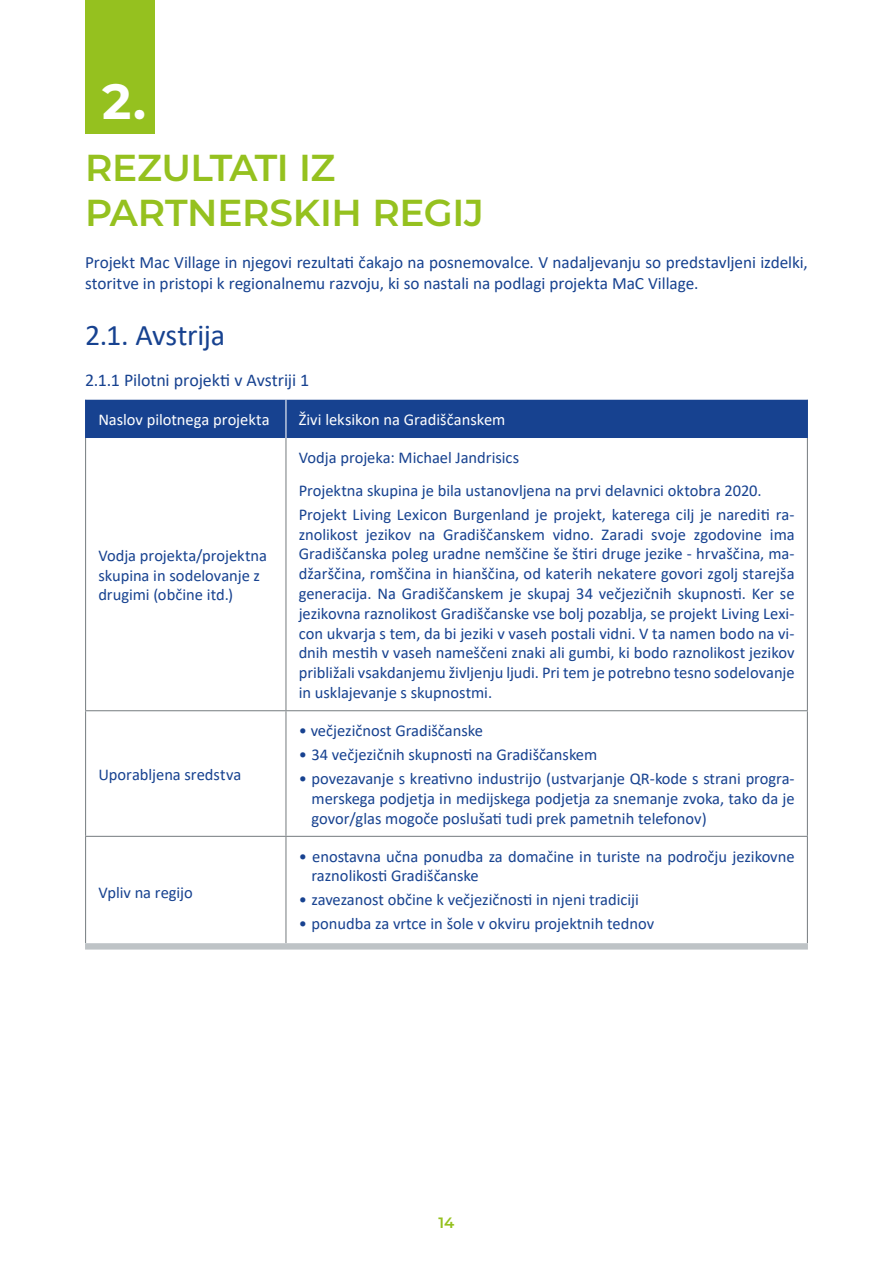
<style>
.page{position:relative;width:893px;height:1263px;background:#fff}
.page>*{position:absolute;margin:0;border:0;box-sizing:border-box;transform-origin:0 0}
.t1{font:700 49.5px "Montserrat";color:#fff}
.t2{font:600 37.5px/45px "Montserrat";letter-spacing:-.01em;color:#95c11f}
.t3{font:30px "Calibri";letter-spacing:-.01em;color:#174290}
.t4{font:18px "Calibri";letter-spacing:-.005em;color:#174290}
.t5{font:17.25px/20.7px "Calibri";letter-spacing:-.005em;color:#174290}
.t6{font:16.5px/19.8px "Calibri";color:#174290}
.t7{font:16.5px "Calibri";color:#fff}
.t8{font:600 15px "Montserrat";color:#95c11f}
</style>
<div class="page">
<div style="left:85px;top:0;width:69px;height:133px;background:#95c11f"></div>
<div style="left:86px;top:400px;width:721px;height:38px;background:#174290"></div>
<hr style="left:85px;top:438px;width:1px;height:272px;background:#7d8386">
<hr style="left:285px;top:438px;width:1px;height:272px;background:#7d8386">
<hr style="left:807px;top:438px;width:1px;height:272px;background:#7d8386">
<hr style="left:85px;top:710px;width:201px;height:1px;background:#7d8386">
<hr style="left:85px;top:711px;width:1px;height:125px;background:#7d8386">
<hr style="left:286px;top:710px;width:522px;height:1px;background:#7d8386">
<hr style="left:285px;top:711px;width:1px;height:125px;background:#7d8386">
<hr style="left:807px;top:711px;width:1px;height:125px;background:#7d8386">
<hr style="left:85px;top:836px;width:201px;height:1px;background:#7d8386">
<hr style="left:85px;top:837px;width:1px;height:106px;background:#7d8386">
<hr style="left:286px;top:836px;width:522px;height:1px;background:#7d8386">
<hr style="left:285px;top:837px;width:1px;height:106px;background:#7d8386">
<hr style="left:807px;top:837px;width:1px;height:106px;background:#7d8386">
<hr style="left:285px;top:400px;width:1px;height:38px;background:#fff">
<hr style="left:85px;top:400px;width:1px;height:38px;background:#174290">
<hr style="left:807px;top:400px;width:1px;height:38px;background:#174290">
<div style="left:85px;top:943px;width:201px;height:6px;background:#bec3c6"></div>
<div style="left:286px;top:943px;width:522px;height:6px;background:#bec3c6"></div>
<h1 class="t1" style="left:102px;top:66px;width:46px">2.</h1>
<h2 class="t2" style="left:85px;top:144px;width:400px">REZULTATI IZ<br>PARTNERSKIH REGIJ</h2>
<p class="t5" style="left:85px;top:251px;width:724px">Projekt Mac Village in njegovi rezultati čakajo na posnemovalce. V nadaljevanju so predstavljeni izdelki, storitve in pristopi k regionalnemu razvoju, ki so nastali na podlagi projekta MaC Village.</p>
<h3 class="t3" style="left:85px;top:314px;width:142px">2.1. Avstrija</h3>
<p class="t4" style="left:85px;top:367px;width:226px">2.1.1 Pilotni projekti v Avstriji 1</p>
<p class="t7" style="left:98px;top:408px;width:173px">Naslov pilotnega projekta</p>
<p class="t7" style="left:299px;top:408px;width:208px">Živi leksikon na Gradiščanskem</p>
<p class="t6" style="left:98px;top:545px;width:170px">Vodja projekta/projektna skupina in sodelovanje z drugimi (občine itd.)</p>
<p class="t6" style="left:98px;top:764px;width:145px">Uporabljena sredstva</p>
<p class="t6" style="left:98px;top:882px;width:96px">Vpliv na regijo</p>
<p class="t6" style="left:299px;top:441px;width:464px;line-height:32.5px">Vodja projeka: Michael Jandrisics<br>Projektna skupina je bila ustanovljena na prvi delavnici oktobra 2020.</p>
<p class="t6" style="left:299px;top:504px;width:497px;text-align:justify">Projekt Living Lexicon Burgenland je projekt, katerega cilj je narediti ra&shy;znolikost jezikov na Gradiščanskem vidno. Zaradi svoje zgodovine ima Gradiščanska poleg uradne nemščine še štiri druge jezike - hrvaščina, ma&shy;džarščina, romščina in hianščina, od katerih nekatere govori zgolj starejša generacija. Na Gradiščanskem je skupaj 34 večjezičnih skupnosti. Ker se jezikovna raznolikost Gradiščanske vse bolj pozablja, se projekt Living Lexi&shy;con ukvarja s tem, da bi jeziki v vaseh postali vidni. V ta namen bodo na vi&shy;dnih mestih v vaseh nameščeni znaki ali gumbi, ki bodo raznolikost jezikov približali vsakdanjemu življenju ljudi. Pri tem je potrebno tesno sodelovanje in usklajevanje s skupnostmi.</p>
<p class="t6" style="left:299px;top:720px;width:186px">• večjezičnost Gradiščanske</p>
<p class="t6" style="left:299px;top:744px;width:300px">• 34 večjezičnih skupnosti na Gradiščanskem</p>
<p class="t6" style="left:311px;top:768px;width:485px;text-align:justify;text-indent:-13px">• povezavanje s kreativno industrijo (ustvarjanje QR-kode s strani progra&shy;merskega podjetja in medijskega podjetja za snemanje zvoka, tako da je govor/glas mogoče poslušati tudi prek pametnih telefonov)</p>
<p class="t6" style="left:311px;top:846px;width:485px;text-indent:-13px">• enostavna učna ponudba za domačine in turiste na področju jezikovne raznolikosti Gradiščanske</p>
<p class="t6" style="left:299px;top:889px;width:342px">• zavezanost občine k večjezičnosti in njeni tradiciji</p>
<p class="t6" style="left:299px;top:914px;width:357px">• ponudba za vrtce in šole v okviru projektnih tednov</p>
<p class="t8" style="left:439px;top:1212px;width:17px">14</p>
</div>
